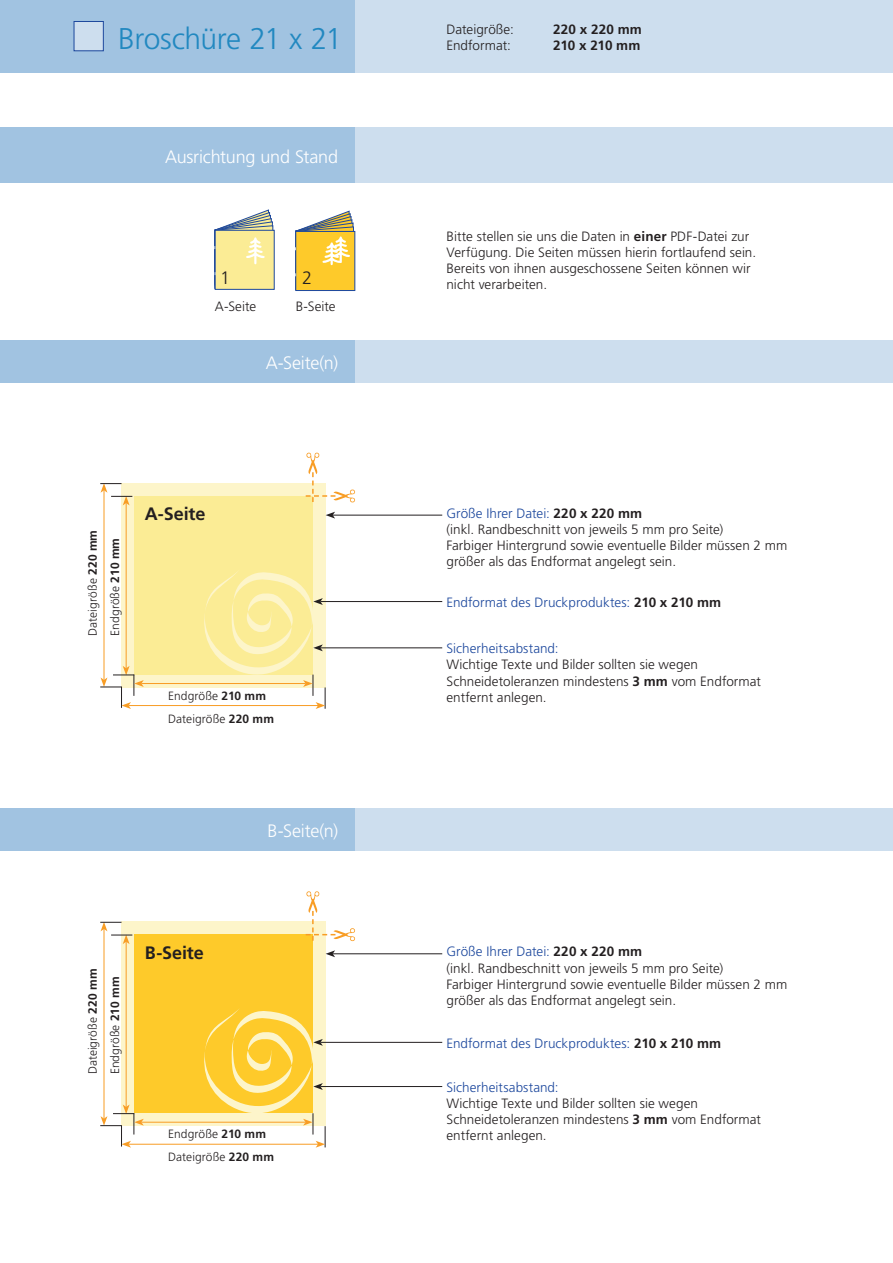
<style>
.page{position:relative;width:893px;height:1263px;background:#fff}
.page>*{position:absolute;margin:0;border:0;box-sizing:border-box;transform-origin:0 0}
.t1{font:300 30px "Frutiger";letter-spacing:-.02em;color:#2188c0}
.t2{font:300 18px "Frutiger";letter-spacing:-.015em;color:#fff}
.t3{font:700 18px "Frutiger";letter-spacing:-.005em;color:#231f20}
.t4{font:300 18px "Frutiger";color:#231f20}
.t5{font:300 13.5px/16.2px "Frutiger";letter-spacing:.005em;color:#231f20}
.t6{font:300 13.5px "Frutiger";letter-spacing:.005em;color:#1d489d}
.t7{font:700 13.5px/16.2px "Frutiger";letter-spacing:.01em;color:#231f20}
.t8{font:300 12px "Frutiger";letter-spacing:.005em;color:#231f20}
.s1{font-weight:700}
.s2{color:#1d489d}
.s3{font-weight:700;color:#231f20}
</style>
<div class="page">
<div style="left:0;top:0;width:893px;height:72px;background:#cddeee"></div>
<div style="left:0;top:0;width:355px;height:72px;background:#a1c3e1"></div>
<div style="left:0;top:128px;width:893px;height:55px;background:#cddeee"></div>
<div style="left:0;top:128px;width:355px;height:55px;background:#a1c3e1"></div>
<div style="left:0;top:340px;width:893px;height:43px;background:#cddeee"></div>
<div style="left:0;top:340px;width:355px;height:43px;background:#a1c3e1"></div>
<div style="left:0;top:808px;width:893px;height:42px;background:#cddeee"></div>
<div style="left:0;top:808px;width:355px;height:42px;background:#a1c3e1"></div>
<svg style="left:296px;top:231px;width:59px;height:60px"></svg>
<div style="left:122px;top:483px;width:204px;height:204px;background:#fdf5ca"></div>
<div style="left:122px;top:922px;width:204px;height:204px;background:#fdf5ca"></div>
<div style="left:134px;top:496px;width:179px;height:179px;background:#fbec95"></div>
<div style="left:134px;top:935px;width:179px;height:178px;background:#feca2a"></div>
<hr style="left:104px;top:490px;width:1px;height:190px;background:#f89d25">
<hr style="left:104px;top:929px;width:1px;height:189px;background:#f89d25">
<hr style="left:126px;top:503px;width:1px;height:165px;background:#f89d25">
<hr style="left:126px;top:942px;width:1px;height:165px;background:#f89d25">
<svg style="left:100px;top:483px;width:32px;height:22px"></svg>
<svg style="left:100px;top:922px;width:32px;height:22px"></svg>
<svg style="left:306px;top:453px;width:49px;height:49px"></svg>
<svg style="left:306px;top:891px;width:49px;height:50px"></svg>
<hr style="left:141px;top:683px;width:164px;height:1px;background:#f89d25">
<hr style="left:141px;top:1122px;width:164px;height:1px;background:#f89d25">
<hr style="left:129px;top:705px;width:189px;height:1px;background:#f89d25">
<svg style="left:100px;top:666px;width:44px;height:43px"></svg>
<hr style="left:129px;top:1144px;width:189px;height:1px;background:#f89d25">
<svg style="left:100px;top:1104px;width:44px;height:44px"></svg>
<hr style="left:333px;top:515px;width:109px;height:1px;background:#231f20">
<svg style="left:326px;top:512px;width:9px;height:7px"></svg>
<hr style="left:333px;top:953px;width:109px;height:1px;background:#231f20">
<svg style="left:326px;top:950px;width:9px;height:7px"></svg>
<hr style="left:320px;top:601px;width:122px;height:1px;background:#231f20">
<hr style="left:320px;top:1042px;width:122px;height:1px;background:#231f20">
<hr style="left:320px;top:647px;width:122px;height:1px;background:#231f20">
<svg style="left:200px;top:571px;width:126px;height:138px"></svg>
<hr style="left:320px;top:1086px;width:122px;height:1px;background:#231f20">
<svg style="left:200px;top:1009px;width:126px;height:139px"></svg>
<svg style="left:214px;top:209px;width:60px;height:80px"></svg>
<svg style="left:295px;top:211px;width:59px;height:79px"></svg>
<div style="left:74px;top:21px;width:30px;height:30px;background:#cddeee;border:1px solid #1d489d"></div>
<h1 class="t1" style="left:118px;top:21px;width:226px">Broschüre 21 x 21</h1>
<p class="t5" style="left:446px;top:21px;width:69px">Dateigröße:<br>Endformat:</p>
<p class="t7" style="left:553px;top:21px;width:90px">220 x 220 mm<br>210 x 210 mm</p>
<h2 class="t2" style="left:165px;top:146px;width:174px">Ausrichtung und Stand</h2>
<h2 class="t4" style="left:220px;top:268px;width:12px">1</h2>
<p class="t5" style="left:215px;top:298px;width:43px">A-Seite</p>
<h2 class="t4" style="left:302px;top:268px;width:12px">2</h2>
<p class="t5" style="left:296px;top:298px;width:42px">B-Seite</p>
<h2 class="t2" style="left:266px;top:352px;width:74px">A-Seite(n)</h2>
<p class="t5" style="left:446px;top:228px;width:311px">Bitte stellen sie uns die Daten in <span class="s1">einer</span> PDF-Datei zur Verfügung. Die Seiten müssen hierin fortlaufend sein.<br>Bereits von ihnen ausgeschossene Seiten können wir nicht verarbeiten.</p>
<p class="t8" style="left:86px;top:636px;width:107px;rotate:-90deg">Dateigröße <span class="s1">220 mm</span></p>
<p class="t8" style="left:108px;top:636px;width:99px;rotate:-90deg">Endgröße <span class="s1">210 mm</span></p>
<h2 class="t3" style="left:145px;top:503px;width:62px">A-Seite</h2>
<p class="t8" style="left:168px;top:689px;width:99px">Endgröße <span class="s1">210 mm</span></p>
<p class="t8" style="left:168px;top:712px;width:107px">Dateigröße <span class="s1">220 mm</span></p>
<h2 class="t2" style="left:267px;top:820px;width:72px">B-Seite(n)</h2>
<p class="t8" style="left:86px;top:1074px;width:107px;rotate:-90deg">Dateigröße <span class="s1">220 mm</span></p>
<p class="t8" style="left:108px;top:1074px;width:99px;rotate:-90deg">Endgröße <span class="s1">210 mm</span></p>
<h2 class="t3" style="left:145px;top:942px;width:61px">B-Seite</h2>
<p class="t8" style="left:168px;top:1127px;width:99px">Endgröße <span class="s1">210 mm</span></p>
<p class="t8" style="left:168px;top:1150px;width:107px">Dateigröße <span class="s1">220 mm</span></p>
<p class="t5" style="left:446px;top:505px;width:342px"><span class="s2">Größe Ihrer Datei:</span> <span class="s1">220 x 220 mm<br></span>(inkl. Randbeschnitt von jeweils 5 mm pro Seite)<br>Farbiger Hintergrund sowie eventuelle Bilder müssen 2 mm größer als das Endformat angelegt sein.</p>
<p class="t6" style="left:446px;top:595px;width:276px">Endformat des Druckproduktes: <span class="s3">210 x 210 mm</span></p>
<p class="t6" style="left:446px;top:641px;width:114px">Sicherheitsabstand:</p>
<p class="t5" style="left:446px;top:657px;width:316px">Wichtige Texte und Bilder sollten sie wegen<br>Schneidetoleranzen mindestens <span class="s1">3 mm</span> vom Endformat entfernt anlegen.</p>
<p class="t5" style="left:446px;top:943px;width:342px"><span class="s2">Größe Ihrer Datei:</span> <span class="s1">220 x 220 mm<br></span>(inkl. Randbeschnitt von jeweils 5 mm pro Seite)<br>Farbiger Hintergrund sowie eventuelle Bilder müssen 2 mm größer als das Endformat angelegt sein.</p>
<p class="t6" style="left:446px;top:1036px;width:276px">Endformat des Druckproduktes: <span class="s3">210 x 210 mm</span></p>
<p class="t6" style="left:446px;top:1079px;width:114px">Sicherheitsabstand:</p>
<p class="t5" style="left:446px;top:1095px;width:316px">Wichtige Texte und Bilder sollten sie wegen<br>Schneidetoleranzen mindestens <span class="s1">3 mm</span> vom Endformat entfernt anlegen.</p>
</div>
